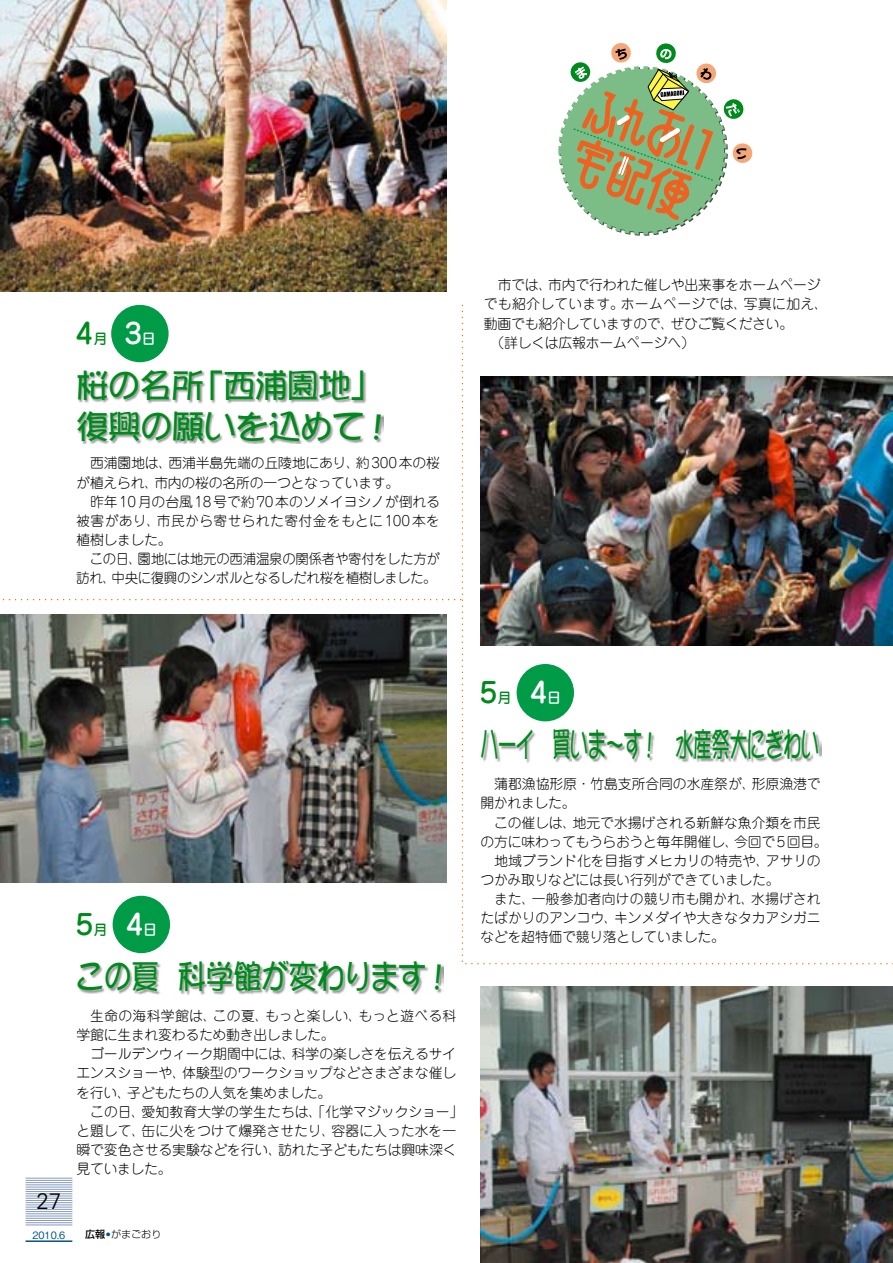
<style>
.page{position:relative;width:893px;height:1263px;background:#fff}
.page>*{position:absolute;margin:0;border:0;box-sizing:border-box;transform-origin:0 0}
.t1{font:32.55px "DFPOP1 Std W5";letter-spacing:-.02em;color:#008a1d}
.t2{font:32.55px "DFPOP1 Std W5";letter-spacing:-.02em;color:#008a1d;scale:.56 1}
.t3{font:32.55px "DFPOP1 Std W5";letter-spacing:-.02em;color:#008a1d;scale:.87 1}
.t4{font:500 27.9px "Jun 34 Pro";color:#fff}
.t5{font:500 27.9px "Jun 34 Pro";color:#008a1d}
.t6{font:300 22.5px "Univers";color:#000}
.t7{font:500 13.95px "Jun 34 Pro";color:#fff}
.t8{font:500 13.95px "Jun 34 Pro";color:#008a1d}
.t9{font:300 13.8px/19.2px "Jun 101 Pro";letter-spacing:-.01em;color:#000}
.t10{font:300 13.8px/19.2px "Jun 101 Pro";letter-spacing:.015em;color:#000;text-align:right}
.t11{font:300 13.8px/19.2px "Jun 101 Pro";letter-spacing:-.03em;color:#000}
.t12{font:300 13.8px "Jun 101 Pro";letter-spacing:.02em;color:#000}
.t13{font:300 13.8px "Jun 101 Pro";letter-spacing:.01em;color:#000}
.t14{font:500 10.05px "Gothic BBB Pro";color:#00528b;scale:.96 1}
.t15{font:300 10.05px "Shin Go Pro";color:#000}
.t16{font:500 10.05px "Shin Go Pro";color:#000}
.t17{font:300 4.2px "Shin Go Pro";color:#00528b}
</style>
<div class="page">
<img style="left:0;top:0;width:447px;height:292px">
<img style="left:480px;top:987px;width:412px;height:276px">
<svg style="left:558px;top:43px;width:194px;height:193px"></svg>
<img style="left:0;top:614px;width:447px;height:268px">
<hr style="left:26px;top:1178px;width:46px;height:1px;background:#869bbf">
<hr style="left:26px;top:1225px;width:46px;height:1px;background:#869bbf">
<hr style="left:26px;top:1222px;width:46px;height:1px;background:#869bbf">
<hr style="left:26px;top:1220px;width:46px;height:1px;background:#869bbf">
<hr style="left:26px;top:1218px;width:46px;height:1px;background:#869bbf">
<hr style="left:26px;top:1216px;width:46px;height:1px;background:#869bbf">
<hr style="left:26px;top:1213px;width:46px;height:1px;background:#869bbf">
<hr style="left:26px;top:1211px;width:46px;height:1px;background:#869bbf">
<hr style="left:26px;top:1209px;width:46px;height:1px;background:#869bbf">
<hr style="left:26px;top:1207px;width:46px;height:1px;background:#869bbf">
<hr style="left:26px;top:1204px;width:46px;height:1px;background:#869bbf">
<hr style="left:26px;top:1202px;width:46px;height:1px;background:#869bbf">
<hr style="left:26px;top:1200px;width:46px;height:1px;background:#869bbf">
<hr style="left:26px;top:1198px;width:46px;height:1px;background:#869bbf">
<hr style="left:26px;top:1196px;width:46px;height:1px;background:#869bbf">
<hr style="left:26px;top:1193px;width:46px;height:1px;background:#869bbf">
<hr style="left:26px;top:1191px;width:46px;height:1px;background:#869bbf">
<hr style="left:26px;top:1189px;width:46px;height:1px;background:#869bbf">
<hr style="left:26px;top:1187px;width:46px;height:1px;background:#869bbf">
<hr style="left:26px;top:1184px;width:46px;height:1px;background:#869bbf">
<hr style="left:26px;top:1182px;width:46px;height:1px;background:#869bbf">
<hr style="left:26px;top:1180px;width:46px;height:1px;background:#869bbf">
<hr style="left:26px;top:1240px;width:46px;height:2px;background:#00528b">
<div style="left:78px;top:961px;width:365px;height:34px;background:#000;opacity:.4"></div>
<div style="left:113px;top:896px;width:57px;height:57px;background:#009b47;border-radius:50%"></div>
<div style="left:78px;top:371px;width:306px;height:73px;background:#000;opacity:.4"></div>
<div style="left:111px;top:305px;width:58px;height:57px;background:#009b47;border-radius:50%"></div>
<svg style="left:2px;top:599px;width:459px;height:1px"></svg>
<img style="left:461px;top:304px;width:432px;height:661px">
<p class="t5" style="left:76px;top:311px;width:19px">4</p>
<p class="t8" style="left:94px;top:328px;width:15px">月</p>
<p class="t4" style="left:124px;top:311px;width:19px">3</p>
<p class="t7" style="left:142px;top:328px;width:15px">日</p>
<p class="t1" style="left:76px;top:368px;width:129px">桜の名所</p>
<p class="t1" style="left:76px;top:408px;width:320px">復興の願いを込めて!</p>
<p class="t1" style="left:191px;top:368px;width:194px">「西浦園地「</p>
<p class="t9" style="left:154px;top:452px;width:246px;text-indent:-64px">西浦園地は、<br>市内の桜の名所の一つとなっています。</p>
<p class="t9" style="left:168px;top:452px;width:193px">西浦半島先端の丘陵地にあり、</p>
<p class="t9" style="left:356px;top:452px;width:86px">約300本の桜</p>
<p class="t9" style="left:76px;top:471px;width:84px">が植えられ、</p>
<p class="t10" style="left:90px;top:490px;width:352px">昨年10月の台風18号で約70本のソメイヨシノが倒れる市民から寄せられた寄付金をもとに100本を</p>
<p class="t9" style="left:76px;top:509px;width:97px">被害があり、植樹しました。</p>
<p class="t9" style="left:138px;top:548px;width:304px">園地には地元の西浦温泉の関係者や寄付をした方が</p>
<p class="t11" style="left:112px;top:548px;width:326px;text-indent:-22px">この日、<br>中央に復興のシンボルとなるしだれ桜を植樹しました。</p>
<p class="t9" style="left:76px;top:567px;width:41px">訪れ、</p>
<p class="t9" style="left:548px;top:274px;width:274px">市内で行われた催しや出来事をホームページ</p>
<p class="t9" style="left:498px;top:274px;width:56px">市では、</p>
<p class="t12" style="left:621px;top:293px;width:128px">ホームページでは、</p>
<p class="t12" style="left:484px;top:293px;width:142px">でも紹介しています。</p>
<p class="t9" style="left:744px;top:293px;width:86px">写真に加え、</p>
<p class="t9" style="left:670px;top:312px;width:124px">ぜひご覧ください。</p>
<p class="t9" style="left:484px;top:312px;width:192px">動画でも紹介していますので、</p>
<p class="t9" style="left:491px;top:331px;width:206px">（詳しくは広報ホームページへ(</p>
<p class="t6" style="left:36px;top:1188px;width:27px">27</p>
<p class="t14" style="left:32px;top:1227px;width:36px">2010.6</p>
<p class="t5" style="left:76px;top:902px;width:19px">5</p>
<p class="t8" style="left:94px;top:919px;width:15px">月</p>
<p class="t4" style="left:126px;top:902px;width:19px">4</p>
<p class="t7" style="left:143px;top:919px;width:15px">日</p>
<p class="t3" style="left:76px;top:959px;width:97px">この夏</p>
<p class="t3" style="left:178px;top:959px;width:317px">科学館が変わります!</p>
<p class="t9" style="left:265px;top:1005px;width:99px">もっと楽しい、</p>
<p class="t10" style="left:359px;top:1005px;width:99px">もっと遊べる科</p>
<p class="t9" style="left:76px;top:1005px;width:260px;text-indent:14px">生命の海科学館は、<br>学館に生まれ変わるため動き出しました。</p>
<p class="t9" style="left:292px;top:1043px;width:166px">科学の楽しさを伝えるサイ</p>
<p class="t9" style="left:213px;top:1005px;width:57px">この夏、</p>
<p class="t9" style="left:182px;top:1043px;width:276px;text-indent:-92px">ゴールデンウィーク期間中には、<br>体験型のワークショップなどさまざまな催し</p>
<p class="t9" style="left:127px;top:1062px;width:206px;text-indent:-51px">エンスショーや、<br>子どもたちの人気を集めました。</p>
<p class="t9" style="left:76px;top:1081px;width:56px">を行い、</p>
<p class="t9" style="left:90px;top:1100px;width:56px">この日、</p>
<p class="t9" style="left:141px;top:1100px;width:323px">愛知教育大学の学生たちは、「化学マジックショー「</p>
<p class="t9" style="left:76px;top:1119px;width:70px">と題して、</p>
<p class="t9" style="left:331px;top:1119px;width:126px">容器に入った水を一</p>
<p class="t9" style="left:142px;top:1119px;width:195px">缶に火をつけて爆発させたり、</p>
<p class="t9" style="left:76px;top:1138px;width:207px">瞬で変色させる実験などを行い、見ていました。</p>
<p class="t9" style="left:278px;top:1138px;width:180px">訪れた子どもたちは興味深く</p>
<p class="t15" style="left:111px;top:1226px;width:52px">がまごおり</p>
<p class="t16" style="left:85px;top:1226px;width:22px">広報</p>
<p class="t17" style="left:106px;top:1231px;width:6px">●</p>
<p class="t5" style="left:480px;top:671px;width:19px">5</p>
<p class="t8" style="left:498px;top:687px;width:15px">月</p>
<p class="t4" style="left:530px;top:671px;width:19px">4</p>
<p class="t7" style="left:547px;top:687px;width:15px">日</p>
<p class="t2" style="left:480px;top:727px;width:607px">ハーイ　買いま す～ ！　水産祭大にぎわい</p>
<p class="t9" style="left:480px;top:773px;width:277px;text-indent:14px">蒲郡漁協形原・竹島支所合同の水産祭が、開かれました。</p>
<p class="t9" style="left:573px;top:811px;width:250px">地元で水揚げされる新鮮な魚介類を市民</p>
<p class="t9" style="left:752px;top:773px;width:70px">形原漁港で</p>
<p class="t9" style="left:494px;top:811px;width:84px">この催しは、</p>
<p class="t9" style="left:480px;top:830px;width:260px">の方に味わってもうらおうと毎年開催し、</p>
<p class="t9" style="left:734px;top:830px;width:95px">今回で5回目。</p>
<p class="t9" style="left:480px;top:849px;width:301px;text-align:center">地域ブランド化を目指すメヒカリの特売や、<br>つかみ取りなどには長い行列ができていました。</p>
<p class="t9" style="left:751px;top:888px;width:71px">水揚げされ</p>
<p class="t9" style="left:766px;top:849px;width:56px">アサリの</p>
<p class="t13" style="left:532px;top:888px;width:224px">一般参加者向けの競り市も開かれ、</p>
<p class="t9" style="left:494px;top:888px;width:43px">また、</p>
<p class="t9" style="left:480px;top:907px;width:246px">たばかりのアンコウ、<br>などを超特価で競り落としていました。</p>
<p class="t9" style="left:614px;top:907px;width:208px">キンメダイや大きなタカアシガニ</p>
</div>
